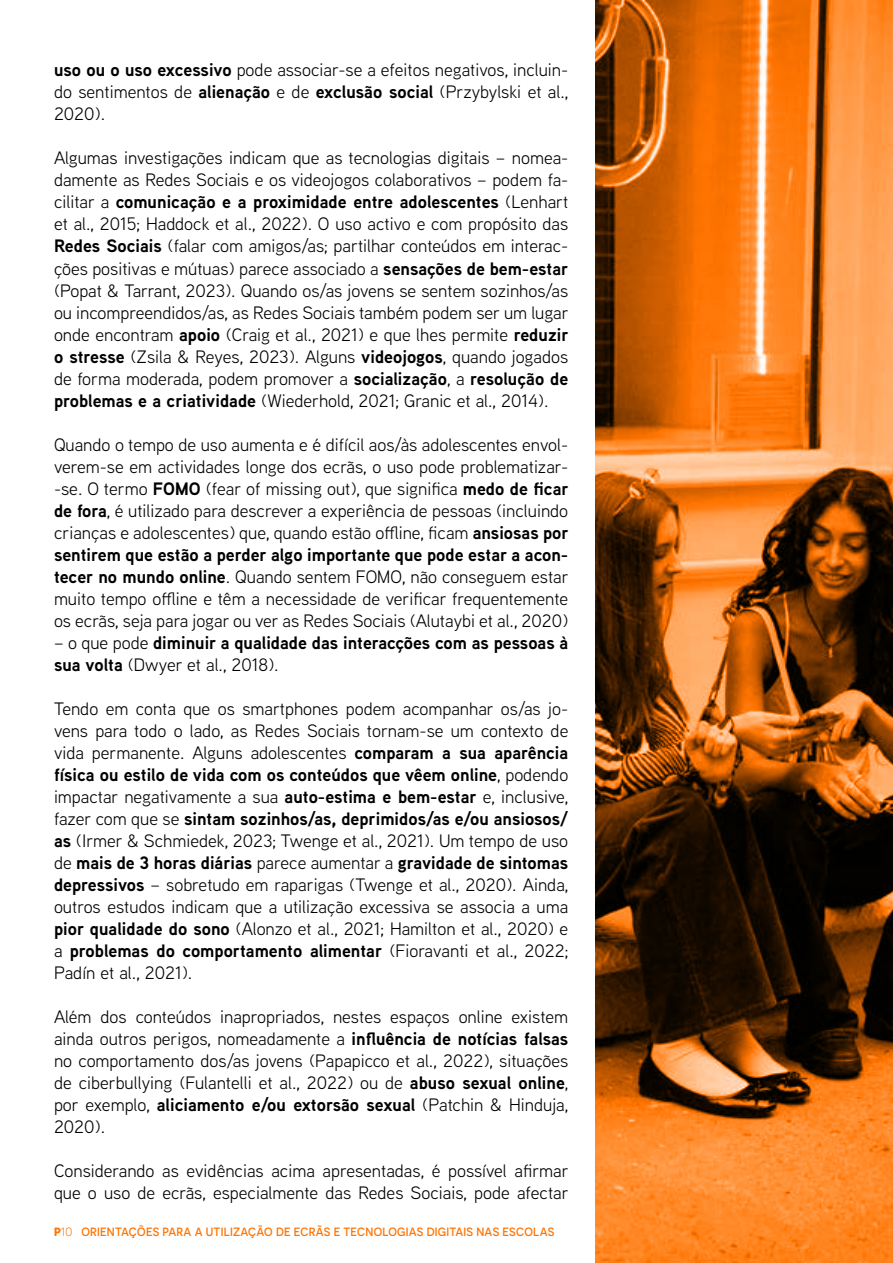
<style>
.page{position:relative;width:893px;height:1263px;background:#fff}
.page>*{position:absolute;margin:0;border:0;box-sizing:border-box;transform-origin:0 0}
.t1{font:18px/22px "Aaux Next";color:#000;text-align:justify}
.t2{font:700 18px/22px "Aaux Next";color:#000}
.t3{font:500 12px "Novecentosans";letter-spacing:.02em;color:#ff7300}
.s1{font-weight:700}
.s2{font-weight:400}
</style>
<div class="page">
<svg style="left:595px;top:0;width:298px;height:1263px;background:#a85a1a"></svg>
<p class="t1" style="left:54px;top:58px;width:516px"><span class="s1">uso ou o uso excessivo</span> pode associar-se a efeitos negativos, incluin&shy;do sentimentos de <span class="s1">alienação</span> e de <span class="s1">exclusão social</span> (Przybylski et al., 2020).</p>
<p class="t1" style="left:54px;top:146px;width:516px">Algumas investigações indicam que as tecnologias digitais – nomea&shy;damente as Redes Sociais e os videojogos colaborativos – podem fa&shy;cilitar a <span class="s1">comunicação e a proximidade entre adolescentes</span> (Lenhart et al., 2015; Haddock et al., 2022). O uso activo e com propósito das <span class="s1">Redes Sociais</span> (falar com amigos/as; partilhar conteúdos em interac&shy;ções positivas e mútuas) parece associado a <span class="s1">sensações de bem-estar </span>(Popat &amp; Tarrant, 2023). Quando os/as jovens se sentem sozinhos/as ou incompreendidos/as, as Redes Sociais também podem ser um lugar onde encontram <span class="s1">apoio</span> (Craig et al., 2021) e que lhes permite <span class="s1">reduzir o stresse</span> (Zsila &amp; Reyes, 2023). Alguns <span class="s1">videojogos</span>, quando jogados de forma moderada, podem promover a <span class="s1">socialização</span>, a <span class="s1">resolução de problemas e a criatividade</span> (Wiederhold, 2021; Granic et al., 2014).</p>
<p class="t1" style="left:54px;top:433px;width:516px">Quando o tempo de uso aumenta e é difícil aos/às adolescentes envol&shy;verem-se em actividades longe dos ecrãs, o uso pode problematizar--se. O termo <span class="s1">FOMO</span> (fear of missing out), que significa <span class="s1">medo de ficar de fora</span>, é utilizado para descrever a experiência de pessoas (incluindo crianças e adolescentes) que, quando estão offline, ficam <span class="s1">ansiosas por sentirem que estão a perder algo importante que pode estar a acon&shy;tecer no mundo online</span>. Quando sentem FOMO, não conseguem estar muito tempo offline e têm a necessidade de verificar frequentemente os ecrãs, seja para jogar ou ver as Redes Sociais (Alutaybi et al., 2020)</p>
<p class="t2" style="left:54px;top:631px;width:516px"><span class="s2">– o que pode</span> diminuir a qualidade das interacções com as pessoas à sua volta <span class="s2">(Dwyer et al., 2018).</span></p>
<p class="t1" style="left:54px;top:697px;width:516px">Tendo em conta que os smartphones podem acompanhar os/as jo&shy;vens para todo o lado, as Redes Sociais tornam-se um contexto de vida permanente. Alguns adolescentes <span class="s1">comparam a sua aparência física ou estilo de vida com os conteúdos que vêem online</span>, podendo impactar negativamente a sua <span class="s1">auto-estima e bem-estar</span> e, inclusive, fazer com que se <span class="s1">sintam sozinhos/as, deprimidos/as e/ou ansiosos/ as</span> (Irmer &amp; Schmiedek, 2023; Twenge et al., 2021). Um tempo de uso de <span class="s1">mais de 3 horas diárias</span> parece aumentar a <span class="s1">gravidade de sintomas depressivos</span> – sobretudo em raparigas (Twenge et al., 2020). Ainda, outros estudos indicam que a utilização excessiva se associa a uma <span class="s1">pior qualidade do sono</span> (Alonzo et al., 2021; Hamilton et al., 2020) e a <span class="s1">problemas do comportamento alimentar</span> (Fioravanti et al., 2022; Padín et al., 2021).</p>
<p class="t1" style="left:54px;top:1005px;width:516px">Além dos conteúdos inapropriados, nestes espaços online existem ainda outros perigos, nomeadamente a <span class="s1">influência de notícias falsas </span>no comportamento dos/as jovens (Papapicco et al., 2022), situações de ciberbullying (Fulantelli et al., 2022) ou de <span class="s1">abuso sexual online</span>, por exemplo, <span class="s1">aliciamento e/ou extorsão sexual</span> (Patchin &amp; Hinduja, 2020).</p>
<p class="t1" style="left:54px;top:1159px;width:516px">Considerando as evidências acima apresentadas, é possível afirmar que o uso de ecrãs, especialmente das Redes Sociais, pode afectar</p>
<p class="t3" style="left:54px;top:1225px;width:502px"><span class="s1">P</span><span class="s2">10</span> ORIENTAÇÕES PARA A UTILIZAÇÃO DE ECRÃS E TECNOLOGIAS DIGITAIS NAS ESCOLAS</p>
</div>
